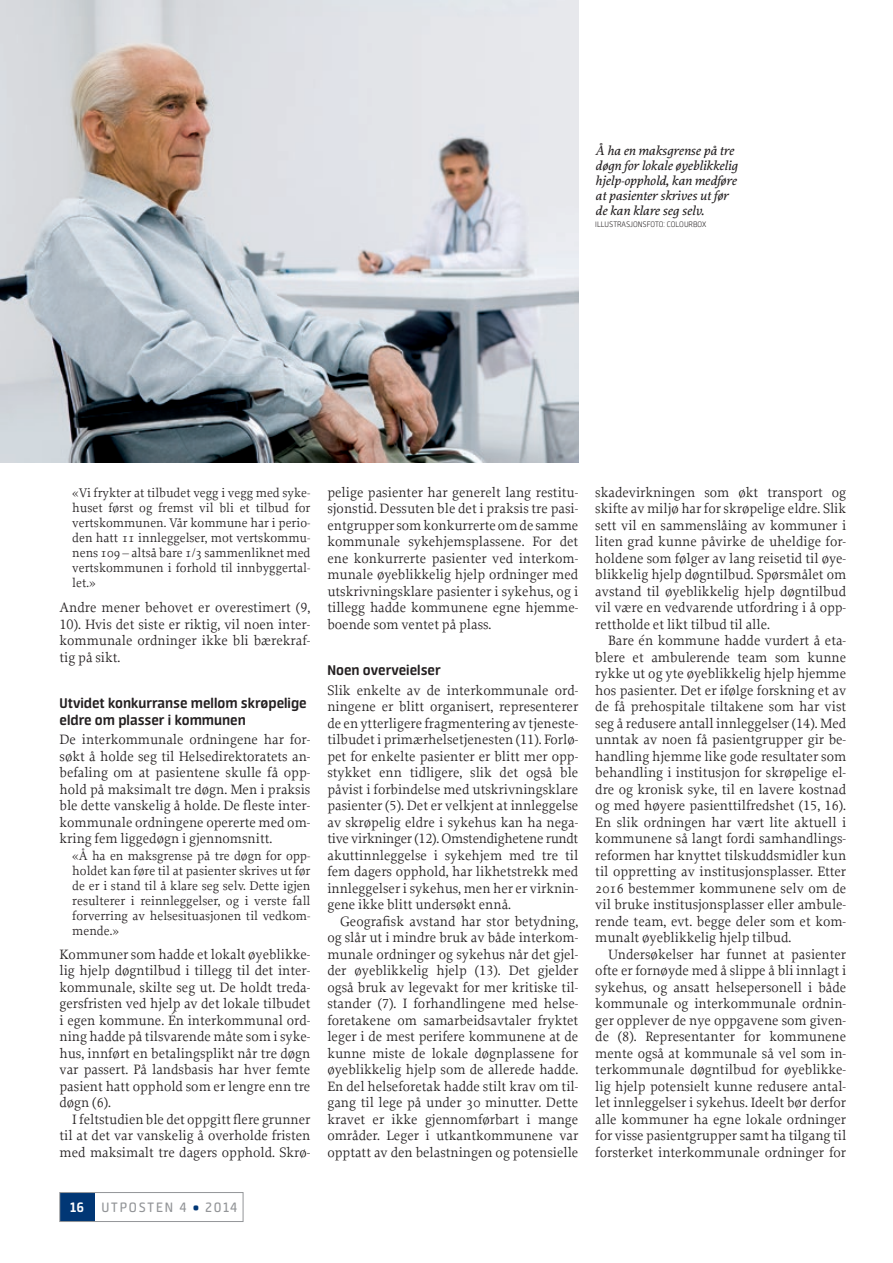
<style>
.page{position:relative;width:893px;height:1263px;background:#fff}
.page>*{position:absolute;margin:0;border:0;box-sizing:border-box;transform-origin:0 0}
.t1{font:700 15.75px/16.5px "Neuron";color:#231f20}
.t2{font:15.3px "Neuron";letter-spacing:.115em;color:#939598}
.t3{font:14.25px/16.5px "Proforma";color:#231f20;text-align:justify}
.t4{font:italic 500 13.5px/15px "Proforma";color:#231f20}
.t5{font:13.2px/15px "Proforma";color:#231f20;text-align:justify}
.t6{font:200 9px "Neuron";color:#231f20}
.s1{font-family:"Proforma Book SC"}
.s2{font-weight:700;color:#fff}
.s3{font-weight:900;color:#013775}
</style>
<div class="page">
<div style="left:60px;top:1192px;width:35px;height:29px;background:#013775"></div>
<div style="left:60px;top:1192px;width:183px;height:30px;border:1px solid #939598"></div>
<img style="left:0;top:0;width:578px;height:463px">
<p class="t4" style="left:595px;top:143px;width:144px">Å ha en maksgrense på tre døgn for lokale øyeblikkelig hjelp-opphold, kan medføre at pasienter skrives ut før de kan klare seg selv.</p>
<p class="t6" style="left:595px;top:220px;width:113px">ILLUSTRASJONSFOTO: COLOURBOX</p>
<p class="t5" style="left:72px;top:485px;width:240px">«Vi frykter at tilbudet vegg i vegg med syke&shy;huset først og fremst vil bli et tilbud for vertskommunen. Vår kommune har i perio&shy;den hatt 11 innleggelser, mot vertskommu&shy;nens 109 – altså bare 1/3 sammenliknet med vertskommunen i forhold til innbyggertal&shy;let.»</p>
<p class="t3" style="left:60px;top:599px;width:252px">Andre mener behovet er overestimert (<span class="s1">9, 10</span>). Hvis det siste er riktig, vil noen inter&shy;kommunale ordninger ikke bli bærekraf&shy;tig på sikt.</p>
<p class="t1" style="left:60px;top:695px;width:249px">Utvidet konkurranse mellom skrøpelige eldre om plasser i kommunen</p>
<p class="t3" style="left:60px;top:731px;width:252px">De interkommunale ordningene har for&shy;søkt å holde seg til Helsedirektoratets an&shy;befaling om at pasientene skulle få opp&shy;hold på maksimalt tre døgn. Men i praksis ble dette vanskelig å holde. De fleste inter&shy;kommunale ordningene opererte med om&shy;kring fem liggedøgn i gjennomsnitt.</p>
<p class="t5" style="left:72px;top:848px;width:240px">«Å ha en maksgrense på tre døgn for opp&shy;holdet kan føre til at pasienter skrives ut før de er i stand til å klare seg selv. Dette igjen resulterer i reinnleggelser, og i verste fall forverring av helsesituasjonen til vedkom&shy;mende.»</p>
<p class="t3" style="left:60px;top:946px;width:252px">Kommuner som hadde et lokalt øyeblikke&shy;lig hjelp døgntilbud i tillegg til det inter&shy;kommunale, skilte seg ut. De holdt treda&shy;gersfristen ved hjelp av det lokale tilbudet i egen kommune. Én interkommunal ord&shy;ning hadde på tilsvarende måte som i syke&shy;hus, innført en betalingsplikt når tre døgn var passert. På landsbasis har hver femte pasient hatt opphold som er lengre enn tre døgn (6).</p>
<p class="t3" style="left:60px;top:1111px;width:252px;text-indent:13px">I feltstudien ble det oppgitt flere grunner til at det var vanskelig å overholde fristen med maksimalt tre dagers opphold. Skrø-</p>
<p class="t2" style="left:70px;top:1199px;width:169px"><span class="s2">16</span> UTPOSTEN 4 <span class="s3">•</span> 2014</p>
<p class="t3" style="left:327px;top:484px;width:252px">pelige pasienter har generelt lang restitu&shy;sjonstid. Dessuten ble det i praksis tre pasi&shy;entgrupper som konkurrerte om de samme kommunale sykehjemsplassene. For det ene konkurrerte pasienter ved interkom&shy;munale øyeblikkelig hjelp ordninger med utskrivningsklare pasienter i sykehus, og i tillegg hadde kommunene egne hjemme&shy;boende som ventet på plass.</p>
<p class="t1" style="left:327px;top:662px;width:115px">Noen overveielser</p>
<p class="t3" style="left:327px;top:682px;width:252px">Slik enkelte av de interkommunale ord&shy;ningene er blitt organisert, representerer de en ytterligere fragmentering av tjeneste&shy;tilbudet i primærhelsetjenesten (<span class="s1">11</span>). Forlø&shy;pet for enkelte pasienter er blitt mer opp&shy;stykket enn tidligere, slik det også ble påvist i forbindelse med utskrivningsklare pasienter (<span class="s1">5</span>). Det er velkjent at innleggelse av skrøpelig eldre i sykehus kan ha nega&shy;tive virkninger (<span class="s1">12</span>). Omstendighetene rundt akuttinnleggelse i sykehjem med tre til fem dagers opphold, har likhetstrekk med innleggelser i sykehus, men her er virknin&shy;gene ikke blitt undersøkt ennå.</p>
<p class="t3" style="left:327px;top:913px;width:252px;text-indent:13px">Geografisk avstand har stor betydning, og slår ut i mindre bruk av både interkom&shy;munale ordninger og sykehus når det gjel&shy;der øyeblikkelig hjelp (<span class="s1">13</span>). Det gjelder også bruk av legevakt for mer kritiske til&shy;stander <span class="s1">(7</span>). I forhandlingene med helse&shy;foretakene om samarbeidsavtaler fryktet leger i de mest perifere kommunene at de kunne miste de lokale døgnplassene for øyeblikkelig hjelp som de allerede hadde.<br>En del helseforetak hadde stilt krav om til&shy;gang til lege på under 30 minutter. Dette kravet er ikke gjennomførbart i mange områder. Leger i utkantkommunene var opptatt av den belastningen og potensielle</p>
<p class="t3" style="left:595px;top:484px;width:252px">skadevirkningen som økt transport og skifte av miljø har for skrøpelige eldre. Slik sett vil en sammenslåing av kommuner i liten grad kunne påvirke de uheldige for&shy;holdene som følger av lang reisetid til øye&shy;blikkelig hjelp døgntilbud. Spørsmålet om avstand til øyeblikkelig hjelp døgntilbud vil være en vedvarende utfordring i å opp&shy;rettholde et likt tilbud til alle.</p>
<p class="t3" style="left:595px;top:632px;width:252px;text-indent:13px">Bare én kommune hadde vurdert å eta&shy;blere et ambulerende team som kunne rykke ut og yte øyeblikkelig hjelp hjemme hos pasienter. Det er ifølge forskning et av de få prehospitale tiltakene som har vist seg å redusere antall innleggelser (<span class="s1">14</span>). Med unntak av noen få pasientgrupper gir be&shy;handling hjemme like gode resultater som behandling i institusjon for skrøpelige el&shy;dre og kronisk syke, til en lavere kostnad og med høyere pasienttilfredshet (<span class="s1">15, 16</span>).<br>En slik ordningen har vært lite aktuell i kommunene så langt fordi samhandlings&shy;reformen har knyttet tilskuddsmidler kun til oppretting av institusjonsplasser. Etter 2016 bestemmer kommunene selv om de vil bruke institusjonsplasser eller ambule&shy;rende team, evt. begge deler som et kom&shy;munalt øyeblikkelig hjelp tilbud.</p>
<p class="t3" style="left:595px;top:946px;width:252px;text-indent:13px">Undersøkelser har funnet at pasienter ofte er fornøyde med å slippe å bli innlagt i sykehus, og ansatt helsepersonell i både kommunale og interkommunale ordnin&shy;ger opplever de nye oppgavene som given&shy;de (8). Representanter for kommunene mente også at kommunale så vel som in&shy;terkommunale døgntilbud for øyeblikke&shy;lig hjelp potensielt kunne redusere antal&shy;let innleggelser i sykehus. Ideelt bør derfor alle kommuner ha egne lokale ordninger for visse pasientgrupper samt ha tilgang til forsterket interkommunale ordninger for</p>
</div>
